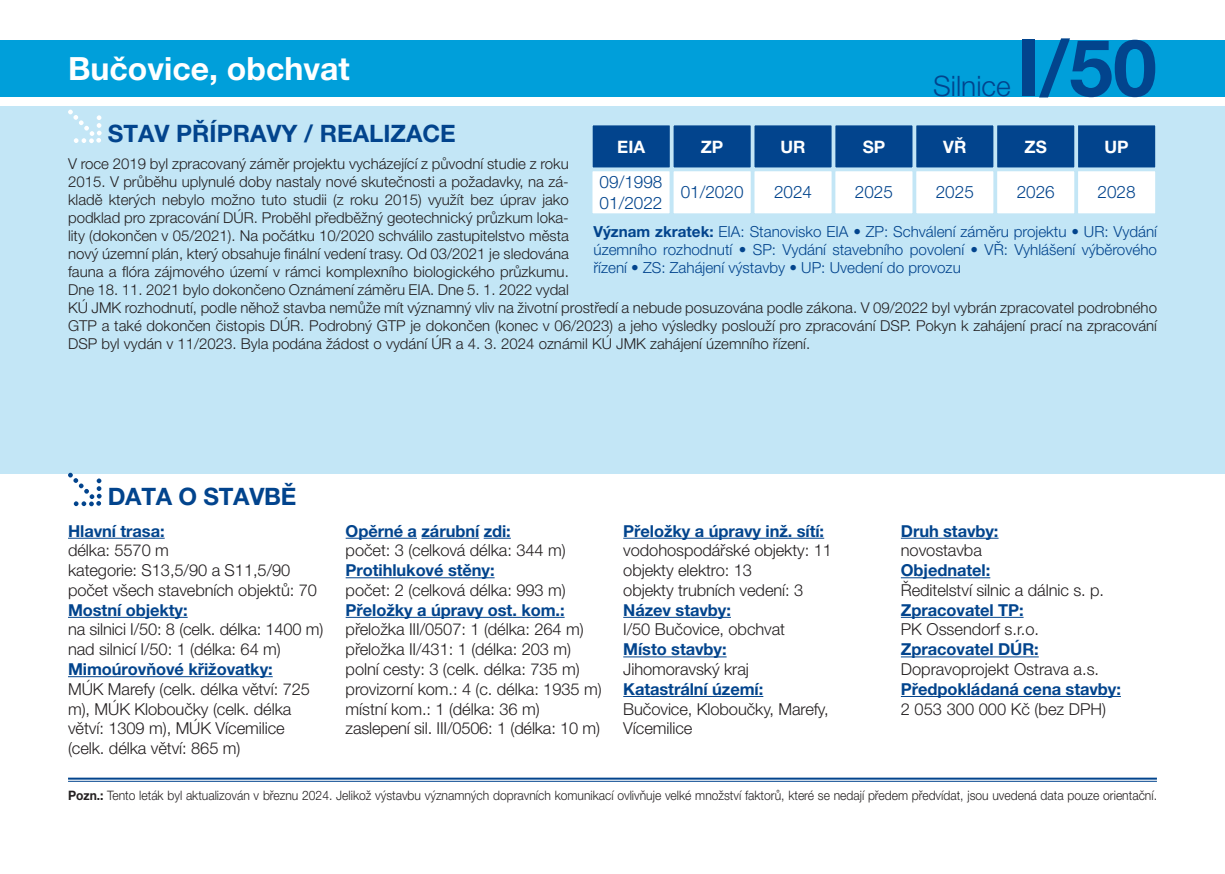
<style>
.page{position:relative;width:1225px;height:874px;background:#fff}
.page>*{position:absolute;margin:0;border:0;box-sizing:border-box;transform-origin:0 0}
.t1{font:700 78.8px "Helvetica Neue LT Pro";color:#02448d}
.t2{font:700 32px "Helvetica Neue LT Pro";color:#fff}
.t3{font:300 28.2px "Helvetica Neue LT Pro";color:#02448d}
.t4{font:700 24px "Helvetica Neue LT Pro";color:#02448d}
.t5{font:300 17.2px/20.6px "Helvetica Neue LT Pro";color:#02448d}
.t6{font:700 17.2px "Helvetica Neue LT Pro";color:#fff}
.t7{font:300 16.4px/19.8px "Helvetica Neue LT Pro";letter-spacing:-.005em;color:#231f20}
.t8{font:700 16.4px "Helvetica Neue LT Pro";letter-spacing:-.005em;color:#02448d}
.t9{font:300 15.2px/18.2px "Helvetica Neue LT Pro";color:#02448d;text-align:justify}
.t10{font:300 15px/18px "Helvetica Neue LT Pro";color:#231f20}
.t11{font:300 13px "Helvetica Neue LT Pro";color:#231f20;scale:.93 1}
.s1{font-weight:700}
</style>
<div class="page">
<div style="left:0;top:106px;width:1225px;height:367px;background:#c3e6f6"></div>
<svg style="left:68px;top:110px;width:34px;height:33px"></svg>
<div style="left:1077px;top:124px;width:79px;height:44px;background:#02448d"></div>
<div style="left:1076px;top:123px;width:81px;height:46px;border:2px solid #c3e6f6"></div>
<div style="left:915px;top:124px;width:79px;height:44px;background:#02448d"></div>
<div style="left:914px;top:123px;width:81px;height:46px;border:2px solid #c3e6f6"></div>
<div style="left:753px;top:124px;width:79px;height:44px;background:#02448d"></div>
<div style="left:752px;top:123px;width:81px;height:46px;border:2px solid #c3e6f6"></div>
<div style="left:996px;top:124px;width:79px;height:44px;background:#02448d"></div>
<div style="left:995px;top:123px;width:81px;height:46px;border:2px solid #c3e6f6"></div>
<div style="left:834px;top:124px;width:79px;height:44px;background:#02448d"></div>
<div style="left:833px;top:123px;width:81px;height:46px;border:2px solid #c3e6f6"></div>
<div style="left:672px;top:124px;width:79px;height:44px;background:#02448d"></div>
<div style="left:671px;top:123px;width:81px;height:46px;border:2px solid #c3e6f6"></div>
<div style="left:592px;top:124px;width:79px;height:44px;background:#02448d"></div>
<div style="left:591px;top:123px;width:80px;height:46px;border:2px solid #c3e6f6"></div>
<div style="left:1077px;top:170px;width:79px;height:44px;background:#fff"></div>
<div style="left:1076px;top:169px;width:81px;height:46px;border:2px solid #c3e6f6"></div>
<div style="left:915px;top:170px;width:79px;height:44px;background:#fff"></div>
<div style="left:914px;top:169px;width:81px;height:46px;border:2px solid #c3e6f6"></div>
<div style="left:753px;top:170px;width:79px;height:44px;background:#fff"></div>
<div style="left:752px;top:169px;width:81px;height:46px;border:2px solid #c3e6f6"></div>
<div style="left:996px;top:170px;width:79px;height:44px;background:#fff"></div>
<div style="left:995px;top:169px;width:81px;height:46px;border:2px solid #c3e6f6"></div>
<div style="left:834px;top:170px;width:79px;height:44px;background:#fff"></div>
<div style="left:833px;top:169px;width:81px;height:46px;border:2px solid #c3e6f6"></div>
<div style="left:672px;top:170px;width:79px;height:44px;background:#fff"></div>
<div style="left:671px;top:169px;width:81px;height:46px;border:2px solid #c3e6f6"></div>
<div style="left:591px;top:170px;width:79px;height:44px;background:#fff"></div>
<div style="left:590px;top:169px;width:81px;height:46px;border:2px solid #c3e6f6"></div>
<hr style="left:68px;top:777px;width:1089px;height:2px;background:#02448d">
<hr style="left:68px;top:780px;width:1089px;height:1px;background:#02448d">
<hr style="left:68px;top:537px;width:97px;height:1px;background:#02448d">
<hr style="left:68px;top:616px;width:120px;height:1px;background:#02448d">
<hr style="left:68px;top:676px;width:205px;height:1px;background:#02448d">
<hr style="left:346px;top:537px;width:71px;height:1px;background:#02448d">
<hr style="left:421px;top:537px;width:58px;height:1px;background:#02448d">
<svg style="left:484px;top:537px;width:27px;height:1px"></svg>
<hr style="left:346px;top:577px;width:148px;height:1px;background:#02448d">
<hr style="left:346px;top:616px;width:218px;height:1px;background:#02448d">
<hr style="left:623px;top:537px;width:201px;height:1px;background:#02448d">
<hr style="left:623px;top:616px;width:108px;height:1px;background:#02448d">
<hr style="left:623px;top:656px;width:103px;height:1px;background:#02448d">
<hr style="left:623px;top:695px;width:140px;height:1px;background:#02448d">
<hr style="left:901px;top:537px;width:97px;height:1px;background:#02448d">
<hr style="left:901px;top:577px;width:89px;height:1px;background:#02448d">
<hr style="left:901px;top:616px;width:122px;height:1px;background:#02448d">
<hr style="left:901px;top:656px;width:137px;height:1px;background:#02448d">
<hr style="left:901px;top:695px;width:220px;height:1px;background:#02448d">
<div style="left:0;top:40px;width:1225px;height:56px;background:#009fda"></div>
<svg style="left:68px;top:472px;width:34px;height:34px"></svg>
<h2 class="t2" style="left:68px;top:48px;width:283px">Bučovice, obchvat</h2>
<h3 class="t3" style="left:933px;top:69px;width:79px">Silnice</h3>
<h1 class="t1" style="left:1016px;top:19px;width:142px">I/50</h1>
<h3 class="t4" style="left:108px;top:119px;width:350px">STAV PŘÍPRAVY / REALIZACE</h3>
<p class="t6" style="left:617px;top:136px;width:29px">EIA</p>
<p class="t6" style="left:701px;top:136px;width:24px">ZP</p>
<p class="t6" style="left:780px;top:136px;width:27px">UR</p>
<p class="t6" style="left:862px;top:136px;width:24px">SP</p>
<p class="t6" style="left:943px;top:136px;width:25px">VŘ</p>
<p class="t6" style="left:1024px;top:136px;width:24px">ZS</p>
<p class="t6" style="left:1104px;top:136px;width:26px">UP</p>
<p class="t5" style="left:680px;top:181px;width:64px">01/2020</p>
<p class="t5" style="left:774px;top:181px;width:40px">2024</p>
<p class="t5" style="left:855px;top:181px;width:40px">2025</p>
<p class="t5" style="left:935px;top:181px;width:40px">2025</p>
<p class="t5" style="left:1016px;top:181px;width:40px">2026</p>
<p class="t5" style="left:1097px;top:181px;width:40px">2028</p>
<p class="t10" style="left:68px;top:154px;width:1090px">V roce 2019 byl zpracovaný záměr projektu vycházející z původní studie z roku<br>2015. V průběhu uplynulé doby nastaly nové skutečnosti a požadavky, na zá-<br>kladě kterých nebylo možno tuto studii (z roku 2015) využít bez úprav jako<br>podklad pro zpracování DÚR. Proběhl předběžný geotechnický průzkum loka-<br>lity (dokončen v 05/2021). Na počátku 10/2020 schválilo zastupitelstvo města<br>nový územní plán, který obsahuje finální vedení trasy. Od 03/2021 je sledována<br>fauna a flóra zájmového území v rámci komplexního biologického průzkumu.<br>Dne 18. 11. 2021 bylo dokončeno Oznámení záměru EIA. Dne 5. 1. 2022 vydal<br>KÚ JMK rozhodnutí, podle něhož stavba nemůže mít významný vliv na životní prostředí a nebude posuzována podle zákona. V 09/2022 byl vybrán zpracovatel podrobného GTP a také dokončen čistopis DÚR. Podrobný GTP je dokončen (konec v 06/2023) a jeho výsledky poslouží pro zpracování DSP. Pokyn k zahájení prací na zpracování DSP byl vydán v 11/2023. Byla podána žádost o vydání ÚR a 4. 3. 2024 oznámil KÚ JMK zahájení územního řízení.</p>
<p class="t5" style="left:599px;top:171px;width:64px">09/1998<br>01/2022</p>
<p class="t9" style="left:593px;top:222px;width:565px"><span class="s1">Význam zkratek:</span> EIA: Stanovisko EIA • ZP: Schválení záměru projektu • UR: Vydání územního rozhodnutí • SP: Vydání stavebního povolení • VŘ: Vyhlášení výběrového řízení • ZS: Zahájení výstavby • UP: Uvedení do provozu</p>
<h3 class="t4" style="left:108px;top:481px;width:190px">DATA O STAVBĚ</h3>
<p class="t8" style="left:68px;top:520px;width:98px">Hlavní trasa:</p>
<p class="t7" style="left:68px;top:540px;width:250px">délka: 5570 m<br>kategorie: S13,5/90 a S11,5/90 počet všech stavebních objektů: 70</p>
<p class="t8" style="left:68px;top:599px;width:121px">Mostní objekty:</p>
<p class="t7" style="left:68px;top:619px;width:257px">na silnici I/50: 8 (celk. délka: 1400 m) nad silnicí I/50: 1 (délka: 64 m)</p>
<p class="t8" style="left:68px;top:658px;width:206px">Mimoúrovňové křižovatky:</p>
<p class="t7" style="left:68px;top:678px;width:243px">MÚK Marefy (celk. délka větví: 725 m), MÚK Kloboučky (celk. délka větví: 1309 m), MÚK Vícemilice (celk. délka větví: 865 m)</p>
<p class="t8" style="left:346px;top:520px;width:167px">Opěrné a zárubní zdi:</p>
<p class="t7" style="left:346px;top:540px;width:221px">počet: 3 (celková délka: 344 m)</p>
<p class="t8" style="left:346px;top:560px;width:150px">Protihlukové stěny:</p>
<p class="t7" style="left:346px;top:579px;width:221px">počet: 2 (celková délka: 993 m)</p>
<p class="t8" style="left:346px;top:599px;width:220px">Přeložky a úpravy ost. kom.:</p>
<p class="t7" style="left:346px;top:619px;width:257px">přeložka III/0507: 1 (délka: 264 m) přeložka II/431: 1 (délka: 203 m) polní cesty: 3 (celk. délka: 735 m) provizorní kom.: 4 (c. délka: 1935 m) místní kom.: 1 (délka: 36 m) zaslepení sil. III/0506: 1 (délka: 10 m)</p>
<p class="t8" style="left:623px;top:520px;width:202px">Přeložky a úpravy inž. sítí:</p>
<p class="t7" style="left:623px;top:540px;width:210px">vodohospodářské objekty: 11 objekty elektro: 13<br>objekty trubních vedení: 3</p>
<p class="t8" style="left:623px;top:599px;width:109px">Název stavby:</p>
<p class="t7" style="left:623px;top:619px;width:163px">I/50 Bučovice, obchvat</p>
<p class="t8" style="left:623px;top:639px;width:105px">Místo stavby:</p>
<p class="t7" style="left:623px;top:658px;width:127px">Jihomoravský kraj</p>
<p class="t8" style="left:623px;top:678px;width:142px">Katastrální území:</p>
<p class="t7" style="left:623px;top:698px;width:207px">Bučovice, Kloboučky, Marefy,<br>Vícemilice</p>
<p class="t8" style="left:901px;top:520px;width:99px">Druh stavby:</p>
<p class="t7" style="left:901px;top:540px;width:83px">novostavba</p>
<p class="t8" style="left:901px;top:560px;width:91px">Objednatel:</p>
<p class="t7" style="left:901px;top:579px;width:205px">Ředitelství silnic a dálnic s. p.</p>
<p class="t8" style="left:901px;top:599px;width:124px">Zpracovatel TP:</p>
<p class="t7" style="left:901px;top:619px;width:140px">PK Ossendorf s.r.o.</p>
<p class="t8" style="left:901px;top:639px;width:139px">Zpracovatel DÚR:</p>
<p class="t7" style="left:901px;top:658px;width:200px">Dopravoprojekt Ostrava a.s.</p>
<p class="t8" style="left:901px;top:678px;width:221px">Předpokládaná cena stavby:</p>
<p class="t7" style="left:901px;top:698px;width:207px">2 053 300 000 Kč (bez DPH)</p>
<p class="t11" style="left:68px;top:786px;width:1172px"><span class="s1">Pozn.:</span> Tento leták byl aktualizován v březnu 2024. Jelikož výstavbu významných dopravních komunikací ovlivňuje velké množství faktorů, které se nedají předem předvídat, jsou uvedená data pouze orientační.</p>
</div>
